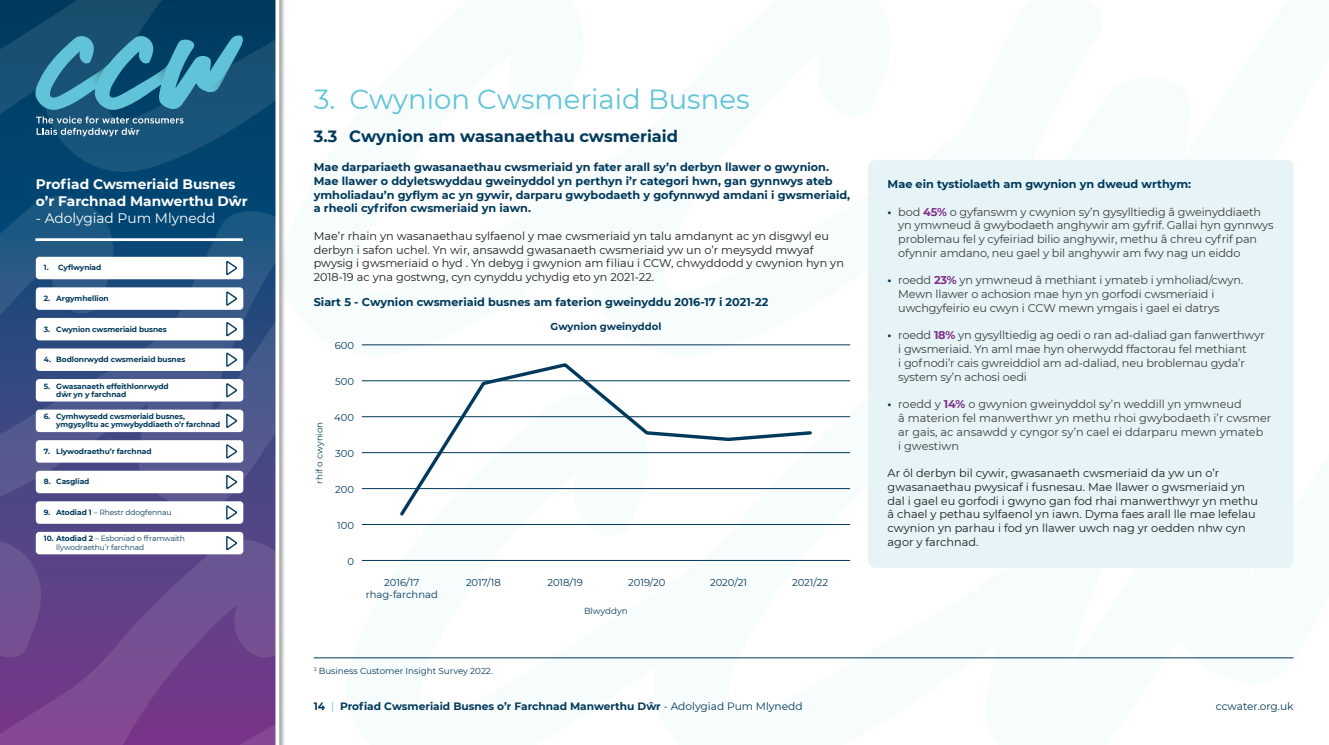
<style>
.page{position:relative;width:1329px;height:745px;background:#fff}
.page>*{position:absolute;margin:0;border:0;box-sizing:border-box;transform-origin:0 0}
.t1{font:27.5px "Montserrat";color:#61c3d7}
.t2{font:700 16.25px "Montserrat";color:#00395b}
.t3{font:700 13.75px/16.5px "Montserrat";color:#fff}
.t4{font:13.75px "Montserrat";color:#fff}
.t5{font:11.25px/13.8px "Montserrat";letter-spacing:-.01em;color:#3c3c3b}
.t6{font:11.25px/13.8px "Montserrat";color:#1d1d1b}
.t7{font:700 11.25px/13.8px "Montserrat";color:#00395b}
.t8{font:700 10.62px "Montserrat";color:#00395b}
.t9{font:10.62px "Montserrat";letter-spacing:-.01em;color:#00395b}
.t10{font:10px/12px "Montserrat";color:#00395b;text-align:center}
.t11{font:700 10px "Montserrat";color:#00395b}
.t12{font:8.75px "Montserrat";color:#00395b}
.t13{font:700 7.5px/8.1px "Montserrat";letter-spacing:-.01em;color:#00395b}
.t14{font:7.5px/8.1px "Montserrat";letter-spacing:-.01em;color:#00395b}
.s1{font-weight:700}
.s2{font-weight:400;color:#61c3d7}
.s3{font-weight:400}
.s4{font-weight:700;color:#00395b}
.s5{font-weight:700;color:#7f3089}
</style>
<div class="page">
<svg style="left:343px;top:388px;width:951px;height:271px"></svg>
<hr style="left:314px;top:657px;width:979px;height:1px;background:#00395b">
<div style="left:868px;top:160px;width:425px;height:407px;background:#e6f4f8;border-radius:7px"></div>
<hr style="left:362px;top:344px;width:488px;height:1px;background:#00395b">
<hr style="left:362px;top:416px;width:488px;height:1px;background:#00395b">
<hr style="left:362px;top:452px;width:488px;height:1px;background:#00395b">
<hr style="left:362px;top:488px;width:488px;height:1px;background:#00395b">
<hr style="left:362px;top:523px;width:488px;height:1px;background:#00395b">
<hr style="left:362px;top:559px;width:488px;height:1px;background:#00395b">
<hr style="left:362px;top:380px;width:488px;height:1px;background:#00395b">
<svg style="left:397px;top:363px;width:417px;height:155px"></svg>
<div style="left:0;top:0;width:285px;height:744px;background:#1d1d1b;opacity:.4"></div>
<svg style="left:0;top:172px;width:275px;height:367px;background:#1f487a"></svg>
<svg style="left:0;top:539px;width:275px;height:205px;background:#6e458c"></svg>
<svg style="left:0;top:0;width:275px;height:172px;background:#0b476d"></svg>
<svg style="left:0;top:196px;width:275px;height:316px;background:#315283"></svg>
<hr style="left:35px;top:238px;width:208px;height:3px;background:#fff">
<svg style="left:35px;top:35px;width:210px;height:75px;background:#307b98"></svg>
<img style="left:82px;top:67px;width:23px;height:22px">
<img style="left:148px;top:65px;width:20px;height:19px">
<img style="left:196px;top:62px;width:36px;height:30px">
<svg style="left:36px;top:116px;width:147px;height:20px;background:#437391"></svg>
<svg style="left:275px;top:0;width:4px;height:744px"></svg>
<div style="left:36px;top:256px;width:207px;height:23px;background:#fff;border-radius:4px"></div>
<svg style="left:226px;top:260px;width:11px;height:15px"></svg>
<div style="left:36px;top:287px;width:207px;height:22px;background:#fff;border-radius:4px"></div>
<svg style="left:226px;top:291px;width:11px;height:14px"></svg>
<div style="left:36px;top:318px;width:207px;height:22px;background:#fff;border-radius:4px"></div>
<svg style="left:226px;top:322px;width:11px;height:14px"></svg>
<div style="left:36px;top:348px;width:207px;height:23px;background:#fff;border-radius:4px"></div>
<svg style="left:226px;top:352px;width:11px;height:14px"></svg>
<div style="left:36px;top:379px;width:207px;height:22px;background:#fff;border-radius:4px"></div>
<svg style="left:226px;top:383px;width:11px;height:14px"></svg>
<div style="left:36px;top:409px;width:207px;height:23px;background:#fff;border-radius:4px"></div>
<svg style="left:226px;top:413px;width:11px;height:15px"></svg>
<div style="left:36px;top:440px;width:207px;height:22px;background:#fff;border-radius:4px"></div>
<svg style="left:226px;top:444px;width:11px;height:14px"></svg>
<div style="left:36px;top:470px;width:207px;height:23px;background:#fff;border-radius:4px"></div>
<svg style="left:226px;top:474px;width:11px;height:15px"></svg>
<div style="left:36px;top:501px;width:207px;height:22px;background:#fff;border-radius:4px"></div>
<svg style="left:226px;top:505px;width:11px;height:14px"></svg>
<div style="left:36px;top:531px;width:207px;height:23px;background:#fff;border-radius:4px"></div>
<svg style="left:226px;top:536px;width:11px;height:14px"></svg>
<p class="t3" style="left:36px;top:175px;width:213px">Profiad Cwsmeriaid Busnes o’r Farchnad Manwerthu Dŵr</p>
<p class="t4" style="left:36px;top:208px;width:181px">- Adolygiad Pum Mlynedd</p>
<p class="t13" style="left:44px;top:263px;width:59px">1. Cyflwyniad</p>
<p class="t13" style="left:44px;top:294px;width:66px">2. Argymhellion</p>
<p class="t13" style="left:44px;top:324px;width:125px">3. Cwynion cwsmeriaid busnes</p>
<p class="t13" style="left:44px;top:355px;width:143px">4. Bodlonrwydd cwsmeriaid busnes</p>
<p class="t13" style="left:56px;top:381px;width:114px;text-indent:-12px">5. Gwasanaeth effeithlonrwydd dŵr yn y farchnad</p>
<p class="t13" style="left:56px;top:412px;width:165px;text-indent:-12px">6. Cymhwysedd cwsmeriaid busnes, ymgysylltu ac ymwybyddiaeth o’r farchnad</p>
<p class="t13" style="left:44px;top:446px;width:109px">7. Llywodraethu’r farchnad</p>
<p class="t13" style="left:44px;top:477px;width:47px">8. Casgliad</p>
<p class="t14" style="left:44px;top:507px;width:129px"><span class="s1">9. Atodiad 1</span> – Rhestr ddogfennau</p>
<p class="t14" style="left:56px;top:534px;width:130px;text-indent:-12px"><span class="s1">10. Atodiad 2</span> – Esboniad o fframwaith llywodraethu’r farchnad</p>
<h1 class="t1" style="left:314px;top:80px;width:437px">3. Cwynion Cwsmeriaid Busnes</h1>
<h2 class="t2" style="left:314px;top:125px;width:366px">3.3 Cwynion am wasanaethau cwsmeriaid</h2>
<p class="t7" style="left:314px;top:159px;width:538px">Mae darpariaeth gwasanaethau cwsmeriaid yn fater arall sy’n derbyn llawer o gwynion.<br>Mae llawer o ddyletswyddau gweinyddol yn perthyn i’r categori hwn, gan gynnwys ateb ymholiadau’n gyflym ac yn gywir, darparu gwybodaeth y gofynnwyd amdani i gwsmeriaid, a rheoli cyfrifon cwsmeriaid yn iawn.</p>
<p class="t6" style="left:314px;top:228px;width:532px">Mae’r rhain yn wasanaethau sylfaenol y mae cwsmeriaid yn talu amdanynt ac yn disgwyl eu derbyn i safon uchel. Yn wir, ansawdd gwasanaeth cwsmeriaid yw un o’r meysydd mwyaf pwysig i gwsmeriaid o hyd . Yn debyg i gwynion am filiau i CCW, chwyddodd y cwynion hyn yn 2018-19 ac yna gostwng, cyn cynyddu ychydig eto yn 2021-22.</p>
<p class="t7" style="left:314px;top:294px;width:456px">Siart 5 - Cwynion cwsmeriaid busnes am faterion gweinyddu 2016-17 i 2021-22</p>
<p class="t12" style="left:313px;top:483px;width:63px;rotate:-90deg">rhif o cwynion</p>
<p class="t10" style="left:335px;top:338px;width:21px">600</p>
<p class="t10" style="left:335px;top:374px;width:20px">500</p>
<p class="t10" style="left:334px;top:410px;width:21px">400</p>
<p class="t10" style="left:335px;top:446px;width:20px">300</p>
<p class="t10" style="left:335px;top:482px;width:20px">200</p>
<p class="t10" style="left:337px;top:518px;width:18px">100</p>
<p class="t10" style="left:347px;top:554px;width:8px">0</p>
<p class="t11" style="left:551px;top:319px;width:112px">Gwynion gweinyddol</p>
<p class="t10" style="left:366px;top:576px;width:74px">2016/17 rhag-farchnad</p>
<p class="t10" style="left:466px;top:576px;width:36px">2017/18</p>
<p class="t10" style="left:547px;top:576px;width:37px">2018/19</p>
<p class="t10" style="left:628px;top:576px;width:39px">2019/20</p>
<p class="t10" style="left:710px;top:576px;width:38px">2020/21</p>
<p class="t10" style="left:792px;top:576px;width:38px">2021/22</p>
<p class="t12" style="left:584px;top:604px;width:45px">Blwyddyn</p>
<p class="t12" style="left:314px;top:664px;width:181px"><sup>3</sup> Business Customer Insight Survey 2022.</p>
<p class="t8" style="left:314px;top:697px;width:490px">14 <span class="s2">|</span> Profiad Cwsmeriaid Busnes o’r Farchnad Manwerthu Dŵr <span class="s3">- Adolygiad Pum Mlynedd</span></p>
<p class="t7" style="left:887px;top:176px;width:305px">Mae ein tystiolaeth am gwynion yn dweud wrthym:</p>
<p class="t5" style="left:898px;top:204px;width:377px;text-indent:-11px"><span class="s4">•</span> bod <span class="s5">45%</span> o gyfanswm y cwynion sy’n gysylltiedig â gweinyddiaeth yn ymwneud â gwybodaeth anghywir am gyfrif. Gallai hyn gynnwys problemau fel y cyfeiriad bilio anghywir, methu â chreu cyfrif pan ofynnir amdano, neu gael y bil anghywir am fwy nag un eiddo</p>
<p class="t5" style="left:898px;top:273px;width:347px;text-indent:-11px"><span class="s4">•</span> roedd <span class="s5">23%</span> yn ymwneud â methiant i ymateb i ymholiad/cwyn.<br>Mewn llawer o achosion mae hyn yn gorfodi cwsmeriaid i uwchgyfeirio eu cwyn i CCW mewn ymgais i gael ei datrys</p>
<p class="t5" style="left:898px;top:328px;width:368px;text-indent:-11px"><span class="s4">•</span> roedd <span class="s5">18%</span> yn gysylltiedig ag oedi o ran ad-daliad gan fanwerthwyr i gwsmeriaid. Yn aml mae hyn oherwydd ffactorau fel methiant<br>i gofnodi’r cais gwreiddiol am ad-daliad, neu broblemau gyda’r system sy’n achosi oedi</p>
<p class="t5" style="left:898px;top:396px;width:374px;text-indent:-11px"><span class="s4">•</span> roedd y <span class="s5">14%</span> o gwynion gweinyddol sy’n weddill yn ymwneud<br>â materion fel manwerthwr yn methu rhoi gwybodaeth i’r cwsmer ar gais, ac ansawdd y cyngor sy’n cael ei ddarparu mewn ymateb<br>i gwestiwn</p>
<p class="t6" style="left:887px;top:465px;width:372px">Ar ôl derbyn bil cywir, gwasanaeth cwsmeriaid da yw un o’r gwasanaethau pwysicaf i fusnesau. Mae llawer o gwsmeriaid yn dal i gael eu gorfodi i gwyno gan fod rhai manwerthwyr yn methu â chael y pethau sylfaenol yn iawn. Dyma faes arall lle mae lefelau cwynion yn parhau i fod yn llawer uwch nag yr oedden nhw cyn agor y farchnad.</p>
<p class="t9" style="left:1216px;top:698px;width:79px">ccwater.org.uk</p>
</div>
